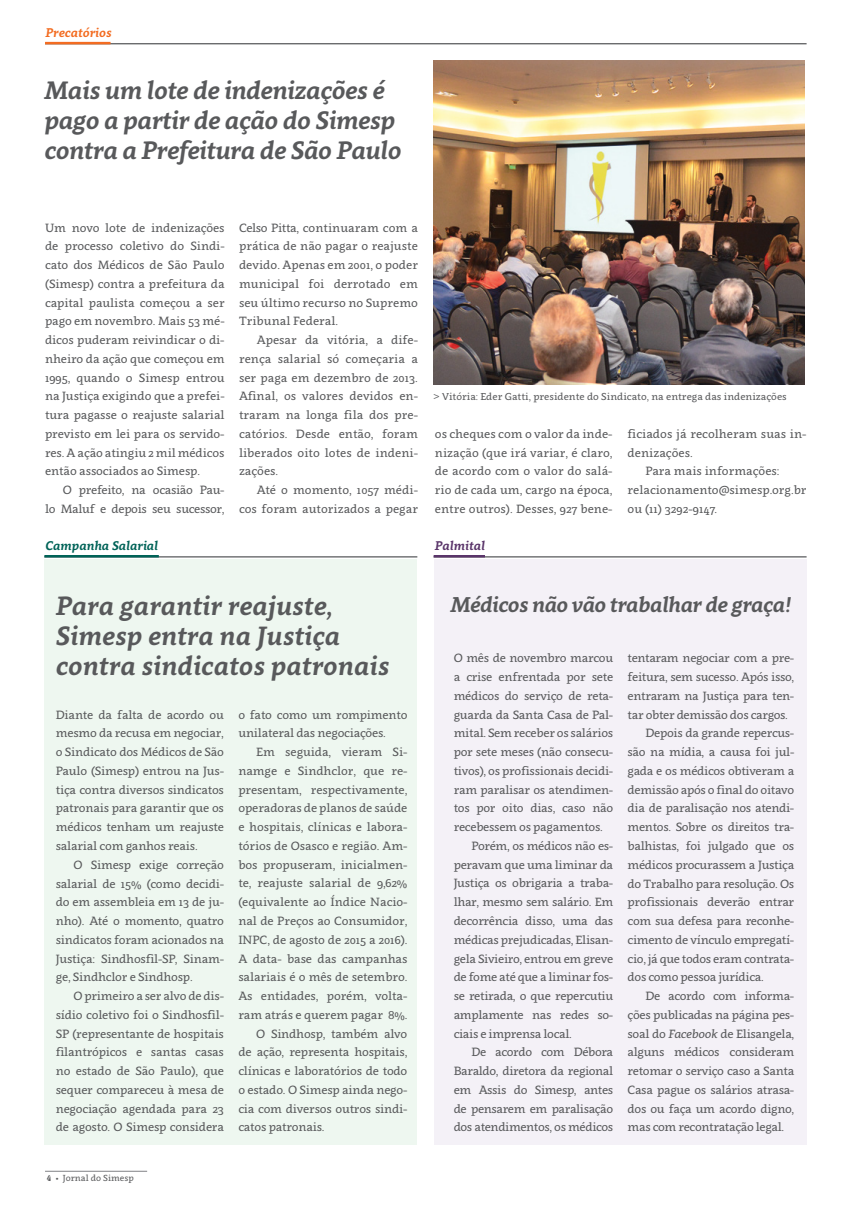
<style>
.page{position:relative;width:851px;height:1205px;background:#fff}
.page>*{position:absolute;margin:0;border:0;box-sizing:border-box;transform-origin:0 0}
.t1{font:italic 700 26.25px/30.1px "Clavo";color:#58595b}
.t2{font:italic 700 25px/30.2px "Clavo";letter-spacing:-.02em;color:#58595b}
.t3{font:italic 700 21.25px "Clavo";letter-spacing:-.025em;color:#58595b}
.t4{font:italic 700 12.5px "Clavo";color:#006358}
.t5{font:italic 700 12.5px "Clavo";color:#f36c21}
.t6{font:italic 700 12.5px "Clavo";color:#5a356a}
.t7{font:11.88px/18.8px "Clavo";letter-spacing:-.025em;color:#58595b;text-align:justify}
.t8{font:11.88px/18.8px "Clavo";color:#58595b;text-align:right}
.t9{font:11.88px "Clavo";letter-spacing:-.005em;color:#58595b}
.t10{font:10px "Clavo";color:#58595b}
.t11{font:8.75px "Clavo";color:#58595b}
.s1{font-style:italic}
.s2{font-weight:700;font-style:italic}
</style>
<div class="page">
<hr style="left:45px;top:1171px;width:102px;height:1px;background:#808285">
<div style="left:433px;top:559px;width:373px;height:586px;background:#f4f1f7"></div>
<hr style="left:433px;top:556px;width:373px;height:1px;background:#58595b">
<hr style="left:433px;top:555px;width:52px;height:2px;background:#5a356a">
<div style="left:44px;top:559px;width:373px;height:586px;background:#eef7f0"></div>
<hr style="left:44px;top:556px;width:373px;height:1px;background:#58595b">
<hr style="left:44px;top:555px;width:115px;height:2px;background:#006358">
<hr style="left:45px;top:43px;width:761px;height:1px;background:#58595b">
<hr style="left:45px;top:42px;width:65px;height:2px;background:#f36c21">
<img style="left:433px;top:60px;width:371px;height:324px">
<p class="t5" style="left:45px;top:24px;width:68px">Precatórios</p>
<h2 class="t2" style="left:44px;top:74px;width:359px">Mais um lote de indenizações é pago a partir de ação do Simesp contra a Prefeitura de São Paulo</h2>
<p class="t7" style="left:45px;top:218px;width:181px">Um novo lote de indenizações de processo coletivo do Sindi&shy;cato dos Médicos de São Paulo (Simesp) contra a prefeitura da capital paulista começou a ser pago em novembro. Mais 53 mé&shy;dicos puderam reivindicar o di&shy;nheiro da ação que começou em 1995, quando o Simesp entrou na Justiça exigindo que a prefei&shy;tura pagasse o reajuste salarial previsto em lei para os servido&shy;res. A ação atingiu 2 mil médicos então associados ao Simesp.</p>
<p class="t7" style="left:45px;top:480px;width:181px;text-align:right">O prefeito, na ocasião Pau-<br>lo Maluf e depois seu sucessor,</p>
<p class="t7" style="left:239px;top:218px;width:180px">Celso Pitta, continuaram com a prática de não pagar o reajuste devido. Apenas em 2001, o poder municipal foi derrotado em seu último recurso no Supremo Tribunal Federal.</p>
<p class="t7" style="left:239px;top:330px;width:180px;text-indent:18px">Apesar da vitória, a dife&shy;rença salarial só começaria a ser paga em dezembro de 2013.<br>Afinal, os valores devidos en&shy;traram na longa fila dos pre&shy;catórios. Desde então, foram liberados oito lotes de indeni&shy;zações.</p>
<p class="t8" style="left:239px;top:480px;width:180px">Até o momento, 1057 médi&shy;cos foram autorizados a pegar</p>
<p class="t10" style="left:433px;top:390px;width:354px">&gt; Vitória: Eder Gatti, presidente do Sindicato, na entrega das indenizações</p>
<p class="t7" style="left:435px;top:424px;width:179px">os cheques com o valor da inde&shy;nização (que irá variar, é claro, de acordo com o valor do salá&shy;rio de cada um, cargo na época, entre outros). Desses, 927 bene-</p>
<p class="t8" style="left:627px;top:424px;width:180px">ficiados já recolheram suas in-</p>
<p class="t8" style="left:627px;top:443px;width:67px">denizações.</p>
<p class="t8" style="left:645px;top:461px;width:136px">Para mais informações:</p>
<p class="t9" style="left:627px;top:482px;width:180px">relacionamento@simesp.org.br</p>
<p class="t8" style="left:627px;top:499px;width:91px">ou (11) 3292-9147.</p>
<p class="t4" style="left:46px;top:537px;width:114px">Campanha Salarial</p>
<p class="t6" style="left:435px;top:537px;width:52px">Palmital</p>
<h1 class="t1" style="left:56px;top:589px;width:279px">Para garantir reajuste,</h1>
<h3 class="t3" style="left:450px;top:589px;width:342px">Médicos não vão trabalhar de graça!</h3>
<h1 class="t1" style="left:56px;top:619px;width:335px">Simesp entra na Justiça contra sindicatos patronais</h1>
<p class="t7" style="left:453px;top:648px;width:161px">O mês de novembro marcou</p>
<p class="t7" style="left:453px;top:667px;width:161px">a crise enfrentada por sete</p>
<p class="t7" style="left:453px;top:686px;width:161px">médicos do serviço de reta-</p>
<p class="t7" style="left:453px;top:705px;width:161px">guarda da Santa Casa de Pal-</p>
<p class="t7" style="left:453px;top:723px;width:161px">mital. Sem receber os salários</p>
<p class="t7" style="left:453px;top:742px;width:161px">por sete meses (não consecu-</p>
<p class="t7" style="left:453px;top:761px;width:161px">tivos), os profissionais decidi-</p>
<p class="t7" style="left:453px;top:780px;width:161px">ram paralisar os atendimen-</p>
<p class="t7" style="left:453px;top:798px;width:161px">tos por oito dias, caso não</p>
<p class="t7" style="left:453px;top:817px;width:151px">recebessem os pagamentos.</p>
<p class="t7" style="left:471px;top:836px;width:143px">Porém, os médicos não es-</p>
<p class="t7" style="left:453px;top:855px;width:161px">peravam que uma liminar da</p>
<p class="t7" style="left:453px;top:873px;width:161px">Justiça os obrigaria a traba-</p>
<p class="t7" style="left:453px;top:892px;width:161px">lhar, mesmo sem salário. Em</p>
<p class="t7" style="left:453px;top:911px;width:161px">decorrência disso, uma das</p>
<p class="t7" style="left:453px;top:930px;width:161px">médicas prejudicadas, Elisan-</p>
<p class="t7" style="left:453px;top:948px;width:161px">gela Sivieiro, entrou em greve</p>
<p class="t7" style="left:453px;top:967px;width:161px">de fome até que a liminar fos-</p>
<p class="t7" style="left:453px;top:986px;width:161px">se retirada, o que repercutiu</p>
<p class="t7" style="left:453px;top:1005px;width:161px">amplamente nas redes so-</p>
<p class="t7" style="left:453px;top:1023px;width:120px">ciais e imprensa local.</p>
<p class="t7" style="left:471px;top:1042px;width:143px">De acordo com Débora</p>
<p class="t7" style="left:453px;top:1061px;width:161px">Baraldo, diretora da regional</p>
<p class="t7" style="left:453px;top:1080px;width:161px">em Assis do Simesp, antes</p>
<p class="t7" style="left:453px;top:1098px;width:161px">de pensarem em paralisação</p>
<p class="t7" style="left:453px;top:1117px;width:161px">dos atendimentos, os médicos</p>
<p class="t7" style="left:627px;top:648px;width:168px">tentaram negociar com a pre-</p>
<p class="t7" style="left:627px;top:667px;width:168px">feitura, sem sucesso. Após isso,</p>
<p class="t7" style="left:627px;top:686px;width:168px">entraram na Justiça para ten-</p>
<p class="t7" style="left:627px;top:705px;width:162px">tar obter demissão dos cargos.</p>
<p class="t7" style="left:645px;top:723px;width:150px">Depois da grande repercus-</p>
<p class="t7" style="left:627px;top:742px;width:168px">são na mídia, a causa foi jul-</p>
<p class="t7" style="left:627px;top:761px;width:168px">gada e os médicos obtiveram a</p>
<p class="t7" style="left:627px;top:780px;width:168px">demissão após o final do oitavo</p>
<p class="t7" style="left:627px;top:798px;width:168px">dia de paralisação nos atendi-</p>
<p class="t7" style="left:627px;top:817px;width:168px">mentos. Sobre os direitos tra-</p>
<p class="t7" style="left:627px;top:836px;width:168px">balhistas, foi julgado que os</p>
<p class="t7" style="left:627px;top:855px;width:168px">médicos procurassem a Justiça</p>
<p class="t7" style="left:627px;top:873px;width:168px">do Trabalho para resolução. Os</p>
<p class="t7" style="left:627px;top:892px;width:168px">profissionais deverão entrar</p>
<p class="t7" style="left:627px;top:911px;width:168px">com sua defesa para reconhe-</p>
<p class="t7" style="left:627px;top:930px;width:168px">cimento de vínculo empregatí-</p>
<p class="t7" style="left:627px;top:948px;width:168px">cio, já que todos eram contrata-</p>
<p class="t7" style="left:627px;top:967px;width:138px">dos como pessoa jurídica.</p>
<p class="t7" style="left:645px;top:986px;width:150px">De acordo com informa-</p>
<p class="t7" style="left:627px;top:1005px;width:168px">ções publicadas na página pes-</p>
<p class="t7" style="left:627px;top:1023px;width:168px">soal do <span class="s1">Facebook</span> de Elisangela,</p>
<p class="t7" style="left:627px;top:1042px;width:168px">alguns médicos consideram</p>
<p class="t7" style="left:627px;top:1061px;width:168px">retomar o serviço caso a Santa</p>
<p class="t7" style="left:627px;top:1080px;width:168px">Casa pague os salários atrasa-</p>
<p class="t7" style="left:627px;top:1098px;width:168px">dos ou faça um acordo digno,</p>
<p class="t7" style="left:627px;top:1117px;width:158px">mas com recontratação legal.</p>
<p class="t7" style="left:238px;top:705px;width:170px">o fato como um rompimento unilateral das negociações.</p>
<p class="t7" style="left:256px;top:742px;width:153px">Em seguida, vieram Si-</p>
<p class="t7" style="left:238px;top:761px;width:170px">namge e Sindhclor, que re-</p>
<p class="t7" style="left:238px;top:780px;width:170px">presentam, respectivamente,</p>
<p class="t7" style="left:238px;top:798px;width:170px">operadoras de planos de saúde</p>
<p class="t7" style="left:238px;top:817px;width:170px">e hospitais, clínicas e labora-</p>
<p class="t7" style="left:238px;top:836px;width:170px">tórios de Osasco e região. Am-</p>
<p class="t7" style="left:238px;top:855px;width:170px">bos propuseram, inicialmen-</p>
<p class="t7" style="left:238px;top:873px;width:170px">te, reajuste salarial de 9,62%</p>
<p class="t7" style="left:238px;top:892px;width:170px">(equivalente ao Índice Nacio-</p>
<p class="t7" style="left:238px;top:911px;width:170px">nal de Preços ao Consumidor,</p>
<p class="t7" style="left:238px;top:930px;width:170px">INPC, de agosto de 2015 a 2016).</p>
<p class="t7" style="left:238px;top:948px;width:170px">A data- base das campanhas</p>
<p class="t7" style="left:238px;top:967px;width:170px">salariais é o mês de setembro.</p>
<p class="t7" style="left:238px;top:986px;width:170px">As entidades, porém, volta-</p>
<p class="t7" style="left:238px;top:1005px;width:170px">ram atrás e querem pagar 8%.</p>
<p class="t7" style="left:256px;top:1023px;width:153px">O Sindhosp, também alvo</p>
<p class="t7" style="left:238px;top:1042px;width:170px">de ação, representa hospitais,</p>
<p class="t7" style="left:238px;top:1061px;width:170px">clínicas e laboratórios de todo</p>
<p class="t7" style="left:238px;top:1080px;width:170px">o estado. O Simesp ainda nego-</p>
<p class="t7" style="left:238px;top:1098px;width:170px">cia com diversos outros sindi-</p>
<p class="t7" style="left:238px;top:1117px;width:88px">catos patronais.</p>
<p class="t7" style="left:56px;top:705px;width:170px">Diante da falta de acordo ou mesmo da recusa em negociar, o Sindicato dos Médicos de São Paulo (Simesp) entrou na Jus&shy;tiça contra diversos sindicatos patronais para garantir que os médicos tenham um reajuste salarial com ganhos reais.</p>
<p class="t7" style="left:56px;top:855px;width:170px;text-indent:18px">O Simesp exige correção salarial de 15% (como decidi&shy;do em assembleia em 13 de ju&shy;nho). Até o momento, quatro sindicatos foram acionados na Justiça: Sindhosfil-SP, Sinam&shy;ge, Sindhclor e Sindhosp.</p>
<p class="t7" style="left:56px;top:986px;width:170px;text-indent:18px">O primeiro a ser alvo de dis&shy;sídio coletivo foi o Sindhosfil-SP (representante de hospitais filantrópicos e santas casas no estado de São Paulo), que sequer compareceu à mesa de negociação agendada para 23 de agosto. O Simesp considera</p>
<p class="t11" style="left:47px;top:1172px;width:88px"><span class="s2">4</span> • Jornal do Simesp</p>
</div>
